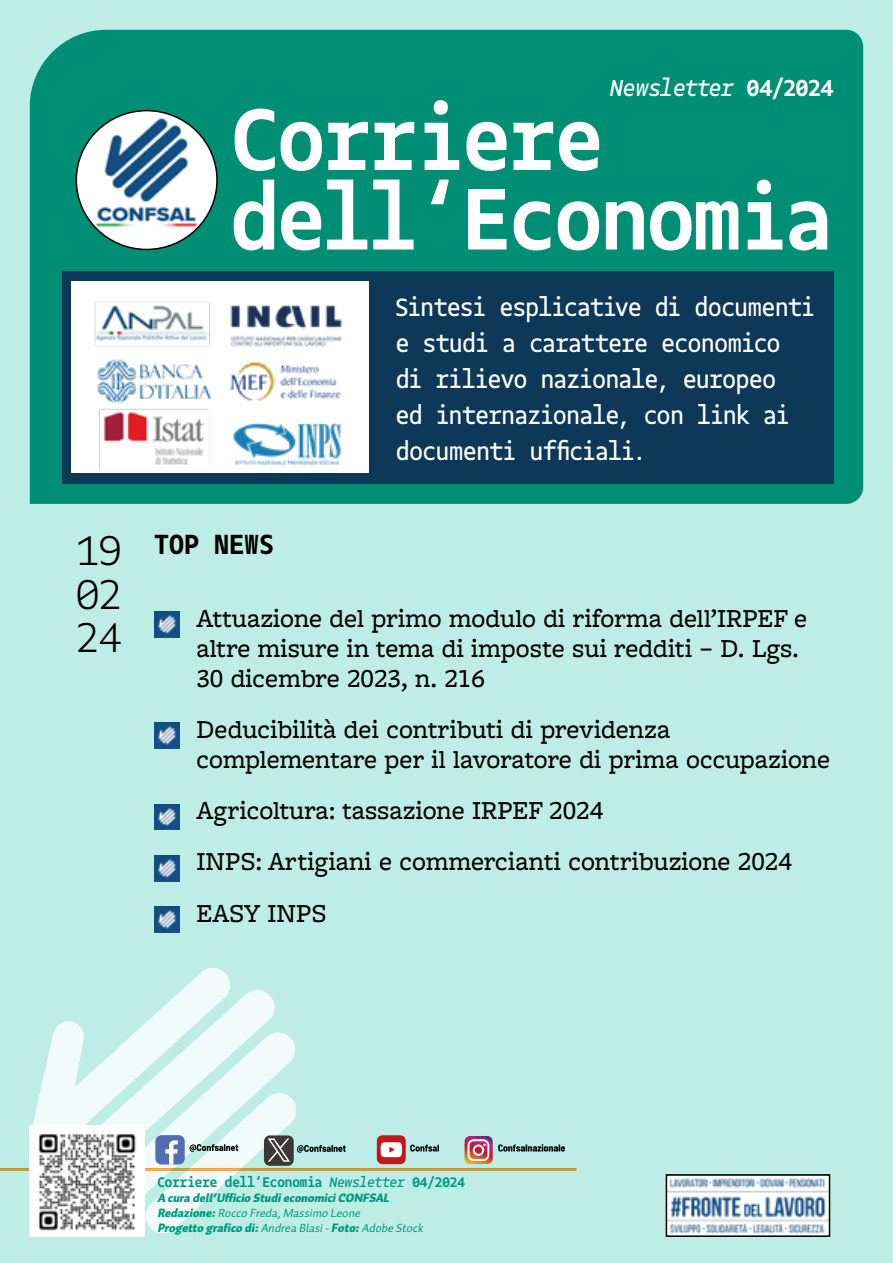
<style>
.page{position:relative;width:893px;height:1263px;background:#bdede4}
.page>*{position:absolute;margin:0;border:0;box-sizing:border-box;transform-origin:0 0}
.Headline_-_Mono__Bold__63_Pt__left_align{font:700 94.5px "Gemeli Mono";letter-spacing:-.01em;color:#fff}
._4_DATA{font:300 45px "Gemeli Mono";color:#000}
.H__18_pt{font:700 30px "Gemeli Mono";color:#000}
.TITOLO_SOMMARIO{font:500 27px/30px "Freight Macro Pro";color:#000}
.Subline_Text___Mono__Regular__12_Pt__lef{font:27px/36px "Gemeli Mono";letter-spacing:-.015em;color:#fff}
.Logo___Mono__Regular__14_Pt__centered{font:italic 25.05px "Gemeli Mono";letter-spacing:-.005em;color:#fff}
.Body_Text___Sans__Black__11_Pt__left_ali{font:700 15px "Gemeli Mono";color:#009982}
.Body_Text___Sans__Black__11_Pt__left_ali-2{font:italic 12px/15px "Auto Pro";color:#009982}
.Body_Text___Sans__Black__11_Pt__left_ali-3{font:italic 900 12px "Auto Pro";color:#009982}
.s1{font-weight:700;font-style:normal}
.s2{font-weight:400;font-style:italic}
.s3{font-weight:900}
</style>
<div class="page">
<div style="left:30px;top:30px;width:833px;height:474px;background:#008e74"></div>
<div style="left:62px;top:271px;width:771px;height:213px;background:#0d3857"></div>
<div style="left:76px;top:111px;width:141px;height:138px;background:#fff;border-radius:50%"></div>
<img style="left:93px;top:111px;width:107px;height:123px">
<img style="left:669px;top:1177px;width:158px;height:57px">
<div style="left:666px;top:1174px;width:164px;height:63px;border:2px solid #000"></div>
<hr style="left:0;top:1168px;width:577px;height:3px;background:#ffab4d">
<div style="left:71px;top:282px;width:298px;height:191px;background:#fff"></div>
<img style="left:94px;top:301px;width:249px;height:168px">
<img style="left:154px;top:612px;width:26px;height:25px">
<img style="left:154px;top:723px;width:26px;height:25px">
<img style="left:154px;top:804px;width:26px;height:26px">
<img style="left:154px;top:855px;width:26px;height:26px">
<img style="left:154px;top:907px;width:26px;height:25px">
<svg style="left:410px;top:1144px;width:29px;height:7px"></svg>
<div style="left:377px;top:1135px;width:29px;height:29px;background:#c1171d;border-radius:6px"></div>
<svg style="left:381px;top:1142px;width:21px;height:15px"></svg>
<svg style="left:464px;top:1136px;width:101px;height:28px"></svg>
<svg style="left:30px;top:968px;width:316px;height:267px"></svg>
<p class="_4_DATA" style="left:77px;top:519px;width:47px">19</p>
<p class="_4_DATA" style="left:77px;top:563px;width:47px">02</p>
<p class="_4_DATA" style="left:77px;top:606px;width:47px">24</p>
<p class="Logo___Mono__Regular__14_Pt__centered" style="left:610px;top:71px;width:224px">Newsletter <span class="s1">04/2024</span></p>
<p class="Headline_-_Mono__Bold__63_Pt__left_align" style="left:231px;top:73px;width:373px">Corriere</p>
<p class="Headline_-_Mono__Bold__63_Pt__left_align" style="left:231px;top:153px;width:603px">dell‘Economia</p>
<p class="H__18_pt" style="left:154px;top:523px;width:121px">TOP NEWS</p>
<p class="Subline_Text___Mono__Regular__12_Pt__lef" style="left:395px;top:287px;width:421px">Sintesi esplicative di documenti e studi a carattere economico<br>di rilievo nazionale, europeo<br>ed internazionale, con link ai documenti ufficiali.</p>
<p class="TITOLO_SOMMARIO" style="left:197px;top:602px;width:612px">Attuazione del primo modulo di riforma dell’IRPEF e altre misure in tema di imposte sui redditi – D. Lgs.<br>30 dicembre 2023, n. 216</p>
<p class="TITOLO_SOMMARIO" style="left:197px;top:713px;width:635px">Deducibilità dei contributi di previdenza complementare per il lavoratore di prima occupazione</p>
<p class="TITOLO_SOMMARIO" style="left:197px;top:794px;width:408px">Agricoltura: tassazione IRPEF 2024</p>
<p class="TITOLO_SOMMARIO" style="left:197px;top:846px;width:597px">INPS: Artigiani e commercianti contribuzione 2024</p>
<p class="TITOLO_SOMMARIO" style="left:197px;top:897px;width:131px">EASY INPS</p>
<p class="Body_Text___Sans__Black__11_Pt__left_ali" style="left:157px;top:1172px;width:309px">Corriere dell‘Economia <span class="s2">Newsletter</span> 04/2024</p>
<p class="Body_Text___Sans__Black__11_Pt__left_ali-3" style="left:157px;top:1189px;width:237px">A cura dell‘Ufficio StudieconomiciCONFSAL</p>
<p class="Body_Text___Sans__Black__11_Pt__left_ali-2" style="left:157px;top:1205px;width:270px"><span class="s3">Redazione:</span>Rocco Freda,Massimo Leone<br><span class="s3">Progetto grafico di:</span>Andrea Blasi-<span class="s3">Foto:</span>Adobe Stock</p>
</div>
